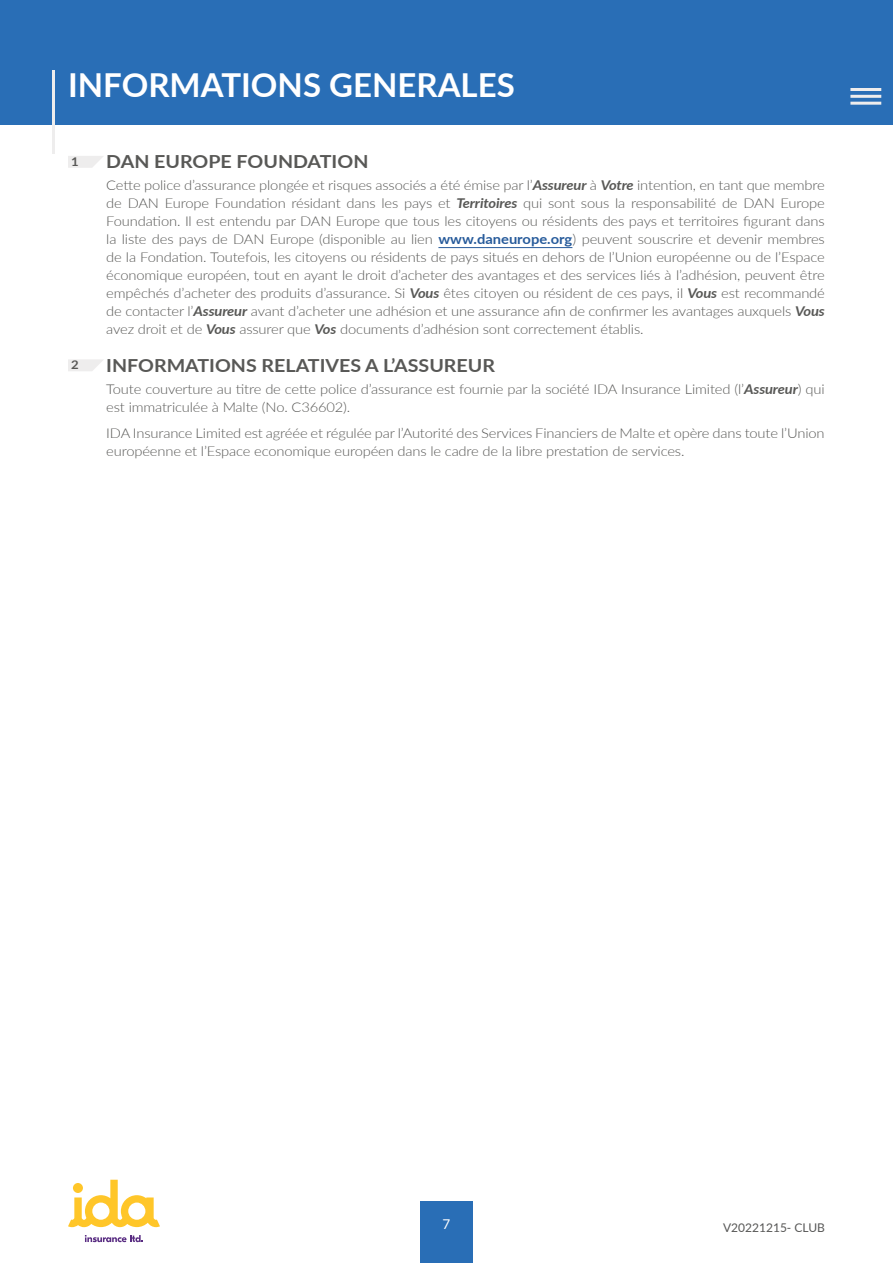
<style>
.page{position:relative;width:893px;height:1263px;background:#fff}
.page>*{position:absolute;margin:0;border:0;box-sizing:border-box;transform-origin:0 0}
.t1{font:700 33px "Lato";color:#fff}
.t2{font:700 18px "Lato";color:#585856;scale:1.09 1}
.t3{font:300 13.5px/18px "Lato";letter-spacing:-.01em;color:#585856;scale:1.09 1}
.t4{font:13.5px "Lato";color:#fff}
.t5{font:12px "Lato";color:#575756}
.t6{font:700 12px "Lato";color:#585856;scale:1.09 1}
.s1{font-weight:700;font-style:italic}
.s2{font-weight:700;color:#275b9b}
</style>
<div class="page">
<div style="left:420px;top:1201px;width:52px;height:62px;background:#296eb6"></div>
<svg style="left:68px;top:1180px;width:92px;height:47px"></svg>
<svg style="left:85px;top:1235px;width:58px;height:7px"></svg>
<div style="left:0;top:0;width:893px;height:124px;background:#296eb6"></div>
<hr style="left:52px;top:71px;width:3px;height:83px;background:#eeeded">
<hr style="left:438px;top:247px;width:134px;height:1px;background:#275b9b">
<svg style="left:68px;top:156px;width:35px;height:12px"></svg>
<svg style="left:68px;top:359px;width:35px;height:12px"></svg>
<hr style="left:850px;top:88px;width:31px;height:3px;background:#eeeded">
<hr style="left:850px;top:95px;width:31px;height:3px;background:#eeeded">
<hr style="left:850px;top:102px;width:31px;height:3px;background:#eeeded">
<h1 class="t1" style="left:68px;top:61px;width:448px">INFORMATIONS GENERALES</h1>
<p class="t6" style="left:71px;top:153px;width:8px">1</p>
<p class="t6" style="left:71px;top:356px;width:8px">2</p>
<h2 class="t2" style="left:106px;top:148px;width:242px">DAN EUROPE FOUNDATION</h2>
<p class="t3" style="left:106px;top:176px;width:661px;text-align:justify">Cette police d’assurance plongée et risques associés a été émise par l’<span class="s1">Assureur</span> à <span class="s1">Votre</span> intention, en tant que membre de DAN Europe Foundation résidant dans les pays et <span class="s1">Territoires</span> qui sont sous la responsabilité de DAN Europe Foundation. Il est entendu par DAN Europe que tous les citoyens ou résidents des pays et territoires figurant dans la liste des pays de DAN Europe (disponible au lien <span class="s2">www.daneurope.org</span>) peuvent souscrire et devenir membres de la Fondation. Toutefois, les citoyens ou résidents de pays situés en dehors de l’Union européenne ou de l’Espace économique européen, tout en ayant le droit d’acheter des avantages et des services liés à l’adhésion, peuvent être empêchés d’acheter des produits d’assurance. Si <span class="s1">Vous</span> êtes citoyen ou résident de ces pays, il <span class="s1">Vous</span> est recommandé de contacter l’<span class="s1">Assureur</span> avant d’acheter une adhésion et une assurance afin de confirmer les avantages auxquels <span class="s1">Vous </span>avez droit et de <span class="s1">Vous</span> assurer que <span class="s1">Vos</span> documents d’adhésion sont correctement établis.</p>
<h2 class="t2" style="left:106px;top:352px;width:358px">INFORMATIONS RELATIVES A L’ASSUREUR</h2>
<p class="t3" style="left:106px;top:380px;width:660px">Toute couverture au titre de cette police d’assurance est fournie par la société IDA Insurance Limited (l’<span class="s1">Assureur</span>) qui est immatriculée à Malte (No. C36602).</p>
<p class="t3" style="left:106px;top:424px;width:660px">IDA Insurance Limited est agréée et régulée par l’Autorité des Services Financiers de Malte et opère dans toute l’Union européenne et l’Espace economique européen dans le cadre de la libre prestation de services.</p>
<p class="t4" style="left:443px;top:1214px;width:9px">7</p>
<p class="t5" style="left:723px;top:1219px;width:103px">V20221215- CLUB</p>
</div>
